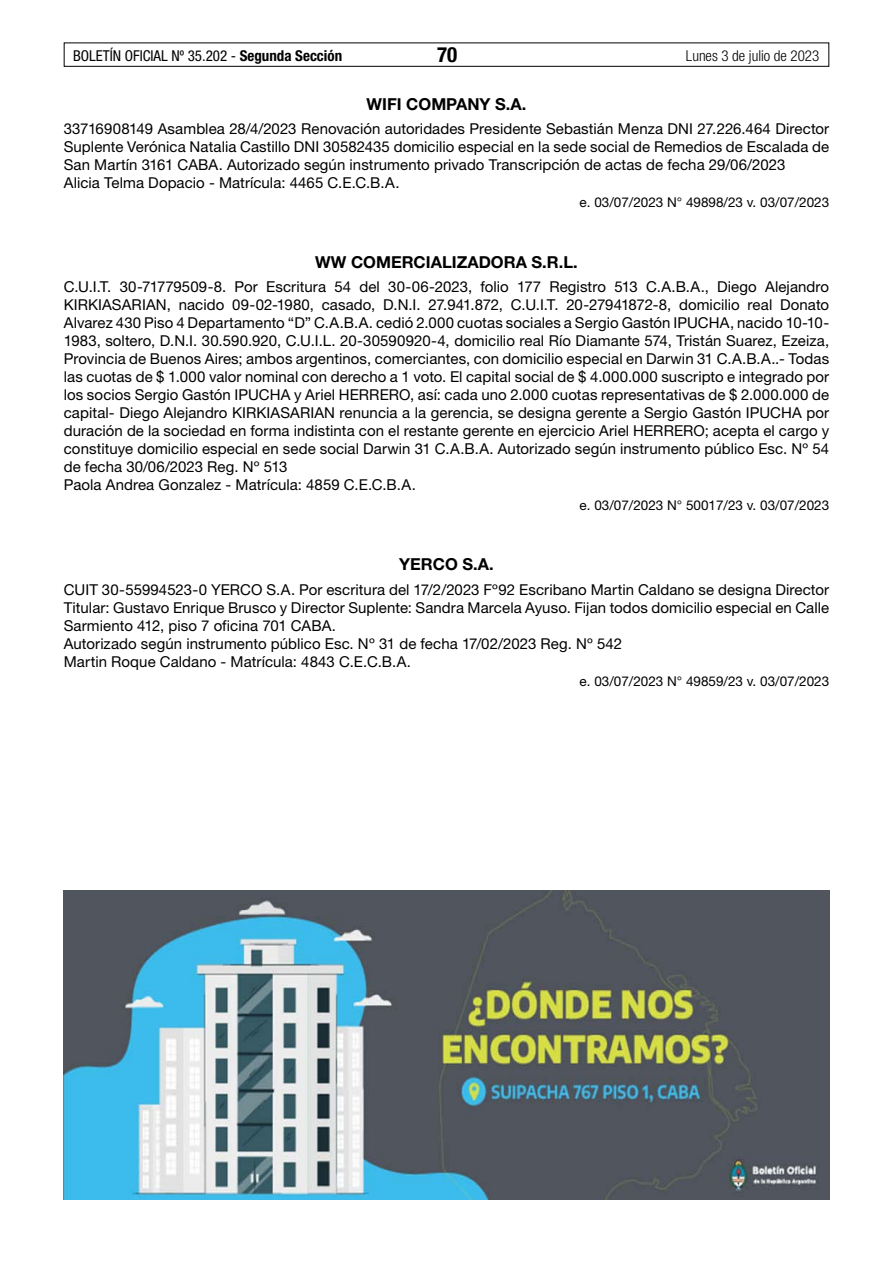
<style>
.page{position:relative;width:893px;height:1263px;background:#fff}
.page>*{position:absolute;margin:0;border:0;box-sizing:border-box;transform-origin:0 0}
.t1{font:700 condensed 21px "Helvetica Neue LT Std";color:#000}
.t2{font:700 16.5px "Helvetica Neue LT Std";color:#000}
.t3{font:15px/18px "Helvetica Neue LT Std";letter-spacing:.005em;color:#000}
.t4{font:condensed 15px "Helvetica Neue LT Std";color:#000}
.t5{font:300 condensed 15px "Helvetica Neue LT Std";color:#000}
.t6{font:13.5px "Helvetica Neue LT Std";color:#000}
.s1{font-weight:700}
</style>
<div class="page">
<div style="left:64px;top:43px;width:765px;height:24px;border:1px solid #000"></div>
<img style="left:64px;top:891px;width:765px;height:308px">
<p class="t4" style="left:73px;top:47px;width:271px">BOLETÍN OFICIAL Nº 35.202 - <span class="s1">Segunda Sección</span></p>
<h1 class="t1" style="left:437px;top:42px;width:22px">70</h1>
<p class="t5" style="left:686px;top:47px;width:135px">Lunes 3 de julio de 2023</p>
<p class="t2" style="left:367px;top:93px;width:161px">WIFI COMPANY S.A.</p>
<p class="t3" style="left:64px;top:119px;width:767px">33716908149 Asamblea 28/4/2023 Renovación autoridades Presidente Sebastián Menza DNI 27.226.464 Director Suplente Verónica Natalia Castillo DNI 30582435 domicilio especial en la sede social de Remedios de Escalada de San Martín 3161 CABA. Autorizado según instrumento privado Transcripción de actas de fecha 29/06/2023<br>Alicia Telma Dopacio - Matrícula: 4465 C.E.C.B.A.</p>
<p class="t6" style="left:580px;top:195px;width:251px">e. 03/07/2023 N° 49898/23 v. 03/07/2023</p>
<p class="t2" style="left:315px;top:252px;width:264px">WW COMERCIALIZADORA S.R.L.</p>
<p class="t3" style="left:64px;top:278px;width:767px">C.U.I.T. 30-71779509-8. Por Escritura 54 del 30-06-2023, folio 177 Registro 513 C.A.B.A., Diego Alejandro KIRKIASARIAN, nacido 09-02-1980, casado, D.N.I. 27.941.872, C.U.I.T. 20-27941872-8, domicilio real Donato Alvarez 430 Piso 4 Departamento “D” C.A.B.A. cedió 2.000 cuotas sociales a Sergio Gastón IPUCHA, nacido 10-10- 1983, soltero, D.N.I. 30.590.920, C.U.I.L. 20-30590920-4, domicilio real Río Diamante 574, Tristán Suarez, Ezeiza, Provincia de Buenos Aires; ambos argentinos, comerciantes, con domicilio especial en Darwin 31 C.A.B.A..- Todas las cuotas de $ 1.000 valor nominal con derecho a 1 voto. El capital social de $ 4.000.000 suscripto e integrado por los socios Sergio Gastón IPUCHA y Ariel HERRERO, así: cada uno 2.000 cuotas representativas de $ 2.000.000 de capital- Diego Alejandro KIRKIASARIAN renuncia a la gerencia, se designa gerente a Sergio Gastón IPUCHA por duración de la sociedad en forma indistinta con el restante gerente en ejercicio Ariel HERRERO; acepta el cargo y constituye domicilio especial en sede social Darwin 31 C.A.B.A. Autorizado según instrumento público Esc. Nº 54 de fecha 30/06/2023 Reg. Nº 513<br>Paola Andrea Gonzalez - Matrícula: 4859 C.E.C.B.A.</p>
<p class="t6" style="left:580px;top:497px;width:251px">e. 03/07/2023 N° 50017/23 v. 03/07/2023</p>
<p class="t2" style="left:399px;top:554px;width:96px">YERCO S.A.</p>
<p class="t3" style="left:64px;top:580px;width:767px">CUIT 30-55994523-0 YERCO S.A. Por escritura del 17/2/2023 Fº92 Escribano Martin Caldano se designa Director Titular: Gustavo Enrique Brusco y Director Suplente: Sandra Marcela Ayuso. Fijan todos domicilio especial en Calle Sarmiento 412, piso 7 oficina 701 CABA.<br>Autorizado según instrumento público Esc. Nº 31 de fecha 17/02/2023 Reg. Nº 542<br>Martin Roque Caldano - Matrícula: 4843 C.E.C.B.A.</p>
<p class="t6" style="left:580px;top:673px;width:251px">e. 03/07/2023 N° 49859/23 v. 03/07/2023</p>
</div>
